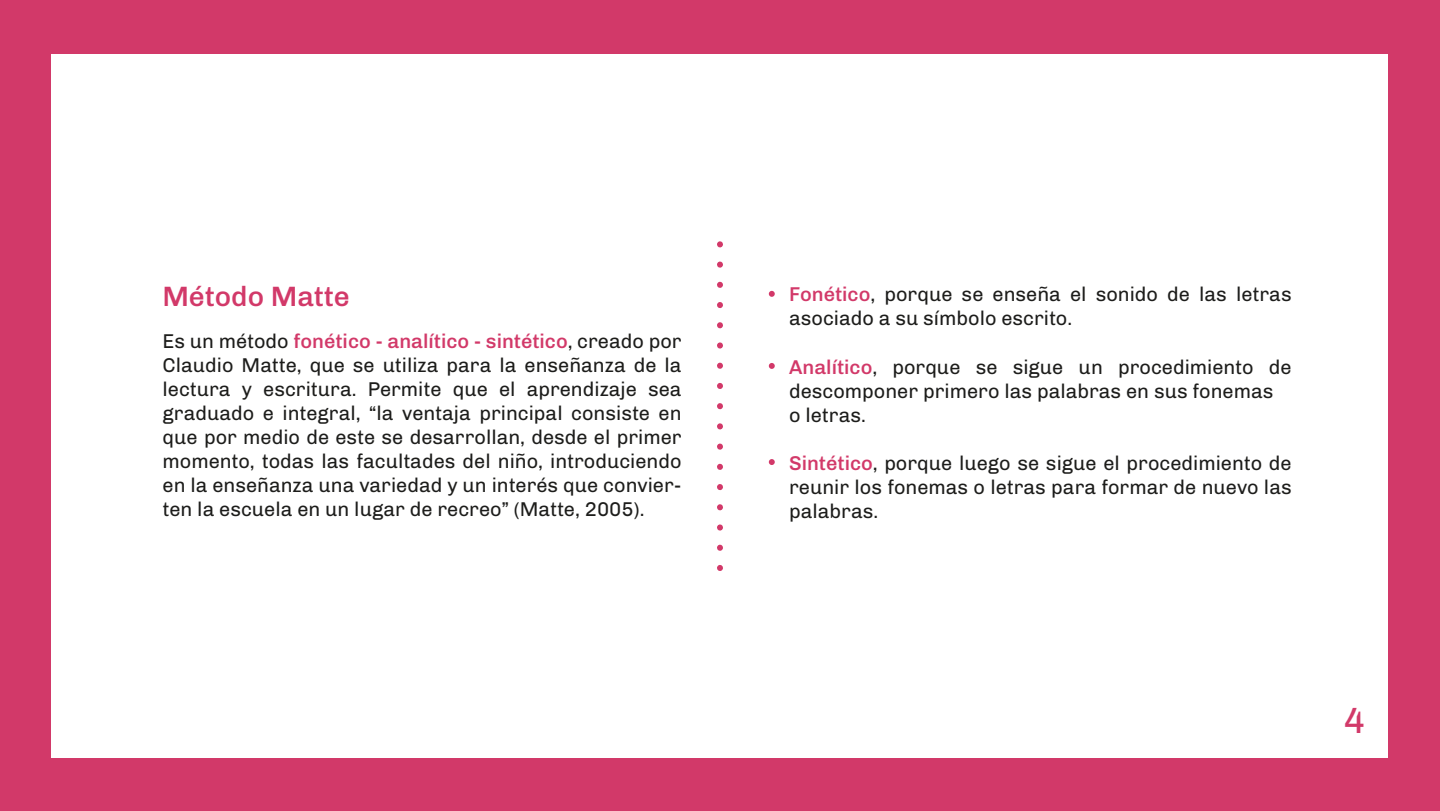
<style>
.page{position:relative;width:1440px;height:811px;background:#fff}
.page>*{position:absolute;margin:0;border:0;box-sizing:border-box;transform-origin:0 0}
.t1{font:36px "Chivo";color:#d23969}
.t2{font:500 28px "Chivo";color:#d23969}
.t3{font:20px/24px "Chivo";color:#1d1d1b;text-align:justify}
.s1{font-weight:500;color:#d23969}
</style>
<div class="page">
<div style="left:0;top:0;width:1440px;height:810px;background:#d23969"></div>
<div style="left:52px;top:55px;width:1336px;height:702px;background:#fff"></div>
<svg style="left:717px;top:244px;width:6px;height:324px"></svg>
<svg style="left:769px;top:291px;width:6px;height:5px"></svg>
<svg style="left:769px;top:363px;width:6px;height:5px"></svg>
<svg style="left:769px;top:459px;width:6px;height:5px"></svg>
<h2 class="t2" style="left:163px;top:275px;width:189px">Método Matte</h2>
<p class="t3" style="left:789px;top:281px;width:504px"><span class="s1">Fonético</span>, porque se enseña el sonido de las letras asociado a su símbolo escrito.</p>
<p class="t3" style="left:789px;top:353px;width:504px;text-align:left"><span class="s1">Analítico</span>, porque se sigue un procedimiento de descomponer primero las palabras en sus fonemas<br>o letras.</p>
<p class="t3" style="left:789px;top:449px;width:504px"><span class="s1">Sintético</span>, porque luego se sigue el procedimiento de reunir los fonemas o letras para formar de nuevo las palabras.</p>
<p class="t3" style="left:163px;top:327px;width:521px">Es un método <span class="s1">fonético - analítico - sintético</span>, creado por Claudio Matte, que se utiliza para la enseñanza de la lectura y escritura. Permite que el aprendizaje sea graduado e integral, “la ventaja principal consiste en que por medio de este se desarrollan, desde el primer momento, todas las facultades del niño, introduciendo en la enseñanza una variedad y un interés que convier&shy;ten la escuela en un lugar de recreo” (Matte, 2005).</p>
<h1 class="t1" style="left:1344px;top:692px;width:24px">4</h1>
</div>
